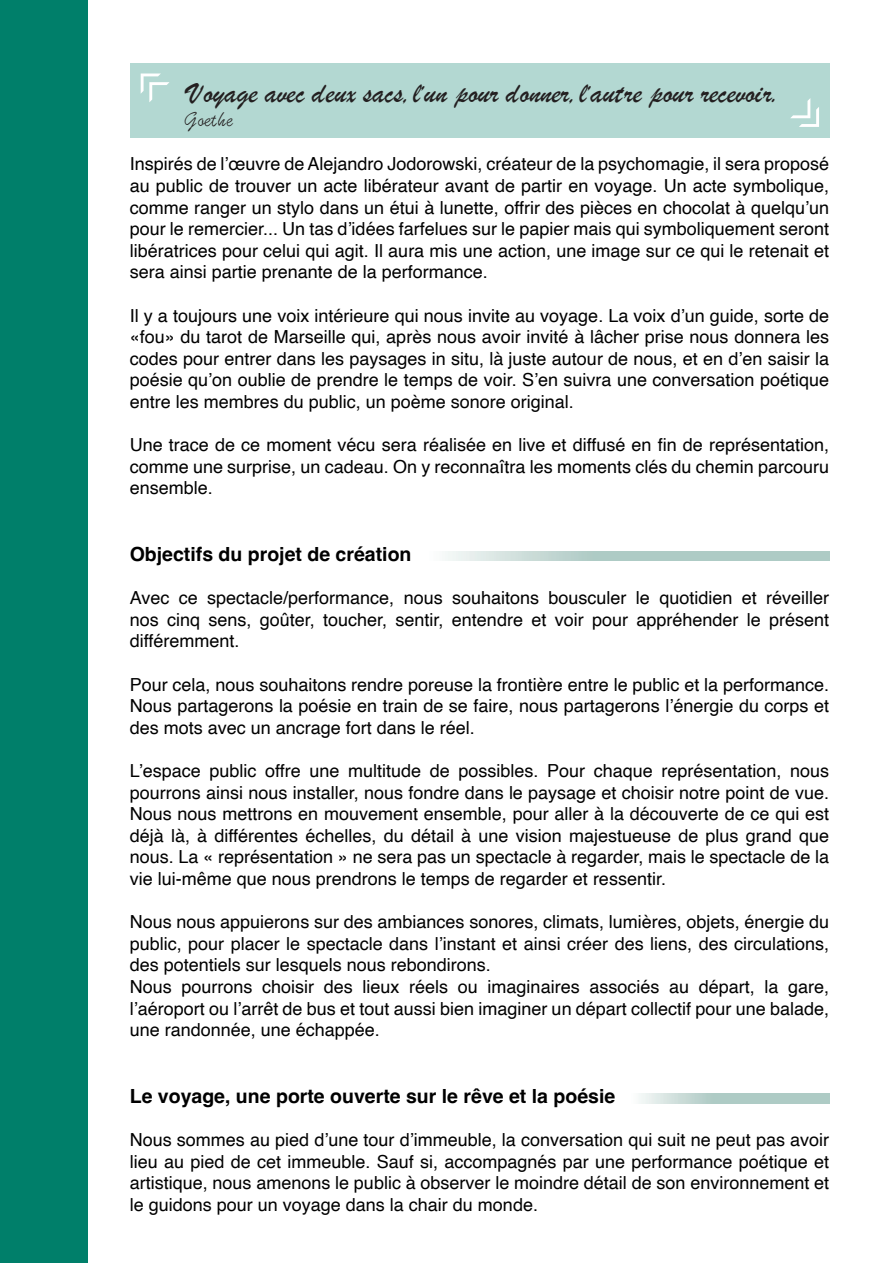
<style>
.page{position:relative;width:893px;height:1263px;background:#fff}
.page>*{position:absolute;margin:0;border:0;box-sizing:border-box;transform-origin:0 0}
.t1{font:700 30px "ST Xingkai SC";letter-spacing:-.01em;color:#231f20}
.t2{font:300 21.45px "ST Xingkai SC";color:#231f20}
.t3{font:700 19.5px "Helvetica";color:#000}
.t4{font:18px/21.6px "Helvetica";color:#000;text-align:justify}
</style>
<div class="page">
<div style="left:130px;top:64px;width:699px;height:74px;background:#b3d8d2"></div>
<div style="left:0;top:0;width:88px;height:1263px;background:#007f6a"></div>
<svg style="left:639px;top:1093px;width:190px;height:10px;background:#bbd3ce"></svg>
<svg style="left:445px;top:551px;width:384px;height:10px;background:#bbd3ce"></svg>
<svg style="left:131px;top:63px;width:39px;height:1px"></svg>
<p class="t1" style="left:185px;top:74px;width:591px">Voyage avec deux sacs, lun pour donner, lautre pour recevoir.</p>
<p class="t1" style="left:421px;top:60px;width:5px">,</p>
<p class="t1" style="left:588px;top:60px;width:5px">,</p>
<p class="t2" style="left:185px;top:107px;width:50px">Goethe</p>
<p class="t4" style="left:130px;top:154px;width:701px">Inspirés de l’œuvre de Alejandro Jodorowski, créateur de la psychomagie, il sera proposé au public de trouver un acte libérateur avant de partir en voyage. Un acte symbolique, comme ranger un stylo dans un étui à lunette, offrir des pièces en chocolat à quelqu’un pour le remercier... Un tas d’idées farfelues sur le papier mais qui symboliquement seront libératrices pour celui qui agit. Il aura mis une action, une image sur ce qui le retenait et sera ainsi partie prenante de la performance.</p>
<p class="t4" style="left:130px;top:305px;width:701px">Il y a toujours une voix intérieure qui nous invite au voyage. La voix d’un guide, sorte de «fou» du tarot de Marseille qui, après nous avoir invité à lâcher prise nous donnera les codes pour entrer dans les paysages in situ, là juste autour de nous, et en d’en saisir la poésie qu’on oublie de prendre le temps de voir. S’en suivra une conversation poétique entre les membres du public, un poème sonore original.</p>
<p class="t4" style="left:130px;top:435px;width:701px">Une trace de ce moment vécu sera réalisée en live et diffusé en fin de représentation, comme une surprise, un cadeau. On y reconnaîtra les moments clés du chemin parcouru ensemble.</p>
<p class="t3" style="left:130px;top:542px;width:283px">Objectifs du projet de création</p>
<p class="t4" style="left:130px;top:588px;width:701px">Avec ce spectacle/performance, nous souhaitons bousculer le quotidien et réveiller nos cinq sens, goûter, toucher, sentir, entendre et voir pour appréhender le présent différemment.</p>
<p class="t4" style="left:130px;top:674px;width:701px">Pour cela, nous souhaitons rendre poreuse la frontière entre le public et la performance.<br>Nous partagerons la poésie en train de se faire, nous partagerons l’énergie du corps et des mots avec un ancrage fort dans le réel.</p>
<p class="t4" style="left:130px;top:760px;width:701px">L’espace public offre une multitude de possibles. Pour chaque représentation, nous pourrons ainsi nous installer, nous fondre dans le paysage et choisir notre point de vue.<br>Nous nous mettrons en mouvement ensemble, pour aller à la découverte de ce qui est déjà là, à différentes échelles, du détail à une vision majestueuse de plus grand que nous. La « représentation » ne sera pas un spectacle à regarder, mais le spectacle de la vie lui-même que nous prendrons le temps de regarder et ressentir.</p>
<p class="t4" style="left:130px;top:912px;width:701px">Nous nous appuierons sur des ambiances sonores, climats, lumières, objets, énergie du public, pour placer le spectacle dans l’instant et ainsi créer des liens, des circulations, des potentiels sur lesquels nous rebondirons.</p>
<p class="t4" style="left:130px;top:976px;width:701px">Nous pourrons choisir des lieux réels ou imaginaires associés au départ, la gare, l’aéroport ou l’arrêt de bus et tout aussi bien imaginer un départ collectif pour une balade, une randonnée, une échappée.</p>
<p class="t3" style="left:130px;top:1084px;width:487px">Le voyage, une porte ouverte sur le rêve et la poésie</p>
<p class="t4" style="left:130px;top:1129px;width:701px">Nous sommes au pied d’une tour d’immeuble, la conversation qui suit ne peut pas avoir lieu au pied de cet immeuble. Sauf si, accompagnés par une performance poétique et artistique, nous amenons le public à observer le moindre détail de son environnement et le guidons pour un voyage dans la chair du monde.</p>
</div>
